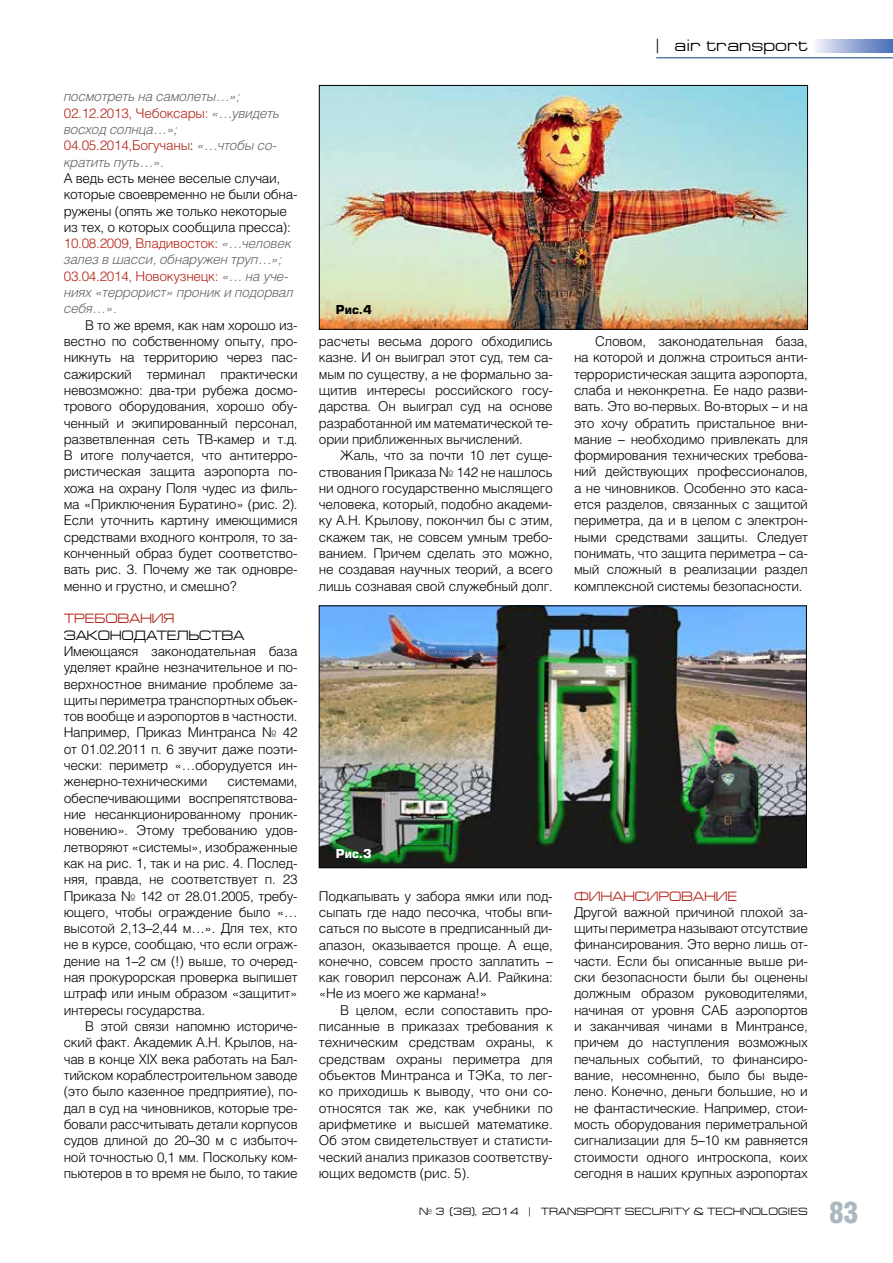
<style>
.page{position:relative;width:893px;height:1263px;background:#fff}
.page>*{position:absolute;margin:0;border:0;box-sizing:border-box;transform-origin:0 0}
.t1{font:900 condensed 30px "Helios C Cn Bl";color:#acb8bf}
.t2{font:expanded 16.5px "Europe C Ext";color:#000}
.t3{font:300 13.5px/16.4px "Helios C Lt";letter-spacing:-.02em;color:#000;text-align:justify}
.t4{font:italic 300 13.5px/16.4px "Helios C Lt";letter-spacing:-.02em;color:#636466}
.t5{font:expanded 13.5px "Europe C Ext";letter-spacing:-.02em;color:#b32317}
.t6{font:expanded 13.5px "Europe C Ext";letter-spacing:-.02em;color:#000}
.t7{font:700 12px "Europe C";color:#000}
.t8{font:700 12px "Europe C";color:#fff}
.t9{font:expanded 10.5px "Europe C Ext";color:#000}
.s1{font-style:normal;color:#b32317}
.s2{font-style:normal;color:#000}
.s3{color:#b32317}
.s4{font-style:italic;color:#636466}
</style>
<div class="page">
<svg style="left:816px;top:40px;width:77px;height:13px"></svg>
<hr style="left:656px;top:58px;width:237px;height:1px;background:#004282">
<img style="left:321px;top:87px;width:485px;height:241px">
<div style="left:319px;top:85px;width:489px;height:245px;border:1px solid #000"></div>
<img style="left:321px;top:608px;width:484px;height:258px">
<div style="left:319px;top:606px;width:488px;height:262px;border:1px solid #000"></div>
<p class="t4" style="left:64px;top:88px;width:217px">посмотреть на самолеты…»;<br><span class="s1">02.12.2013, Чебоксары:</span> «…увидеть восход солнца…»;<br><span class="s1">04.05.2014,Богучаны</span><span class="s2">:</span> «…чтобы со&shy;кратить путь…».</p>
<p class="t3" style="left:64px;top:170px;width:235px;text-align:left">А ведь есть менее веселые случаи, которые своевременно не были обна&shy;ружены (опять же только некоторые из тех, о которых сообщила пресса):<br><span class="s3">10.08.2009, Владивосток:</span> <span class="s4">«…человек залез в шасси, обнаружен труп…»;<br></span><span class="s3">03.04.2014, Новокузнецк:</span> <span class="s4">«… на уче&shy;ниях «террорист» проник и подорвал себя…».</span></p>
<p class="t3" style="left:64px;top:316px;width:235px;text-indent:21px">В то же время, как нам хорошо из&shy;вестно по собственному опыту, про&shy;никнуть на территорию через пас&shy;сажирский терминал практически невозможно: два-три рубежа досмо&shy;трового оборудования, хорошо обу&shy;ченный и экипированный персонал, разветвленная сеть ТВ-камер и т.д.<br>В итоге получается, что антитерро&shy;ристическая защита аэропорта по&shy;хожа на охрану Поля чудес из филь&shy;ма «Приключения Буратино» (рис. 2).<br>Если уточнить картину имеющимися средствами входного контроля, то за&shy;конченный образ будет соответство&shy;вать рис. 3. Почему же так одновре&shy;менно и грустно, и смешно?</p>
<p class="t5" style="left:64px;top:611px;width:112px">ТРЕБОВАНИЯ</p>
<p class="t6" style="left:64px;top:628px;width:182px">ЗАКОНОДАТЕЛЬСТВА</p>
<p class="t3" style="left:64px;top:643px;width:235px">Имеющаяся законодательная база уделяет крайне незначительное и по&shy;верхностное внимание проблеме за&shy;щиты периметра транспортных объек&shy;тов вообще и аэропортов в частности.<br>Например, Приказ Минтранса № 42 от 01.02.2011 п. 6 звучит даже поэти&shy;чески: периметр «…оборудуется ин&shy;женерно-техническими</p>
<p class="t3" style="left:64px;top:773px;width:235px;text-indent:164px">системами, обеспечивающими воспрепятствова&shy;ние несанкционированному проник&shy;новению». Этому требованию удов&shy;летворяют «системы», изображенные как на рис. 1, так и на рис. 4. Послед&shy;няя, правда, не соответствует п. 23<br>Приказа № 142 от 28.01.2005, требу&shy;ющего, чтобы ограждение было «… высотой 2,13–2,44 м…». Для тех, кто не в курсе, сообщаю, что если ограж&shy;дение на 1–2 см (!) выше, то очеред&shy;ная прокурорская проверка выпишет штраф или иным образом «защитит» интересы государства.</p>
<p class="t3" style="left:64px;top:1018px;width:235px;text-indent:21px">В этой связи напомню историче&shy;ский факт. Академик А.Н. Крылов, на&shy;чав в конце XIX века работать на Бал&shy;тийском кораблестроительном заводе (это было казенное предприятие), по&shy;дал в суд на чиновников, которые тре&shy;бовали рассчитывать детали корпусов судов длиной до 20–30 м с избыточ&shy;ной точностью 0,1 мм. Поскольку ком&shy;пьютеров в то время не было, то такие</p>
<p class="t2" style="left:656px;top:36px;width:153px">| AIR TRANSPORT</p>
<p class="t7" style="left:336px;top:302px;width:37px">Рис.4</p>
<p class="t3" style="left:319px;top:333px;width:235px">расчеты весьма дорого обходились казне. И он выиграл этот суд, тем са&shy;мым по существу, а не формально за&shy;щитив интересы российского госу&shy;дарства. Он выиграл суд на основе разработанной им математической те&shy;ории приближенных вычислений.</p>
<p class="t3" style="left:319px;top:447px;width:235px;text-indent:21px">Жаль, что за почти 10 лет суще&shy;ствования Приказа № 142 не нашлось ни одного государственно мыслящего человека, который, подобно академи&shy;ку А.Н. Крылову, покончил бы с этим, скажем так, не совсем умным требо&shy;ванием. Причем сделать это можно, не создавая научных теорий, а всего лишь сознавая свой служебный долг.</p>
<p class="t3" style="left:574px;top:333px;width:235px;text-indent:21px">Словом, законодательная база, на которой и должна строиться анти&shy;террористическая защита аэропорта, слаба и неконкретна. Ее надо разви&shy;вать. Это во-первых. Во-вторых – и на это хочу обратить пристальное вни&shy;мание – необходимо привлекать для формирования технических требова&shy;ний действующих профессионалов, а не чиновников. Особенно это каса&shy;ется разделов, связанных с защитой периметра, да и в целом с электрон&shy;ными средствами защиты. Следует понимать, что защита периметра – са&shy;мый сложный в реализации раздел комплексной системы безопасности.</p>
<p class="t8" style="left:336px;top:847px;width:37px">Рис.3</p>
<p class="t3" style="left:319px;top:887px;width:235px">Подкапывать у забора ямки или под&shy;сыпать где надо песочка, чтобы впи&shy;саться по высоте в предписанный ди&shy;апазон, оказывается проще. А еще, конечно, совсем просто заплатить – как говорил персонаж А.И. Райкина: «Не из моего же кармана!»</p>
<p class="t3" style="left:319px;top:1001px;width:235px;text-indent:21px">В целом, если сопоставить про&shy;писанные в приказах требования к техническим средствам охраны, к средствам охраны периметра для объектов Минтранса и ТЭКа, то лег&shy;ко приходишь к выводу, что они со&shy;относятся так же, как учебники по арифметике и высшей математике.<br>Об этом свидетельствует и статисти&shy;ческий анализ приказов соответству&shy;ющих ведомств (рис. 5).</p>
<p class="t5" style="left:574px;top:888px;width:165px">ФИНАНСИРОВАНИЕ</p>
<p class="t3" style="left:574px;top:904px;width:235px">Другой важной причиной плохой за&shy;щиты периметра называют отсутствие финансирования. Это верно лишь от&shy;части. Если бы описанные выше ри&shy;ски безопасности были бы оценены должным образом руководителями, начиная от уровня САБ аэропортов и заканчивая чинами в Минтрансе, причем до наступления возможных печальных событий, то финансиро&shy;вание, несомненно, было бы выде&shy;лено. Конечно, деньги большие, но и не фантастические. Например, стои&shy;мость оборудования периметральной сигнализации для 5–10 км равняется стоимости одного интроскопа, коих сегодня в наших крупных аэропортах</p>
<p class="t9" style="left:419px;top:1206px;width:390px">№ 3 (38), 2014 | TRANSPORT SECURITY &amp; TECHNOLOGIES</p>
<h1 class="t1" style="left:829px;top:1195px;width:31px">83</h1>
</div>
